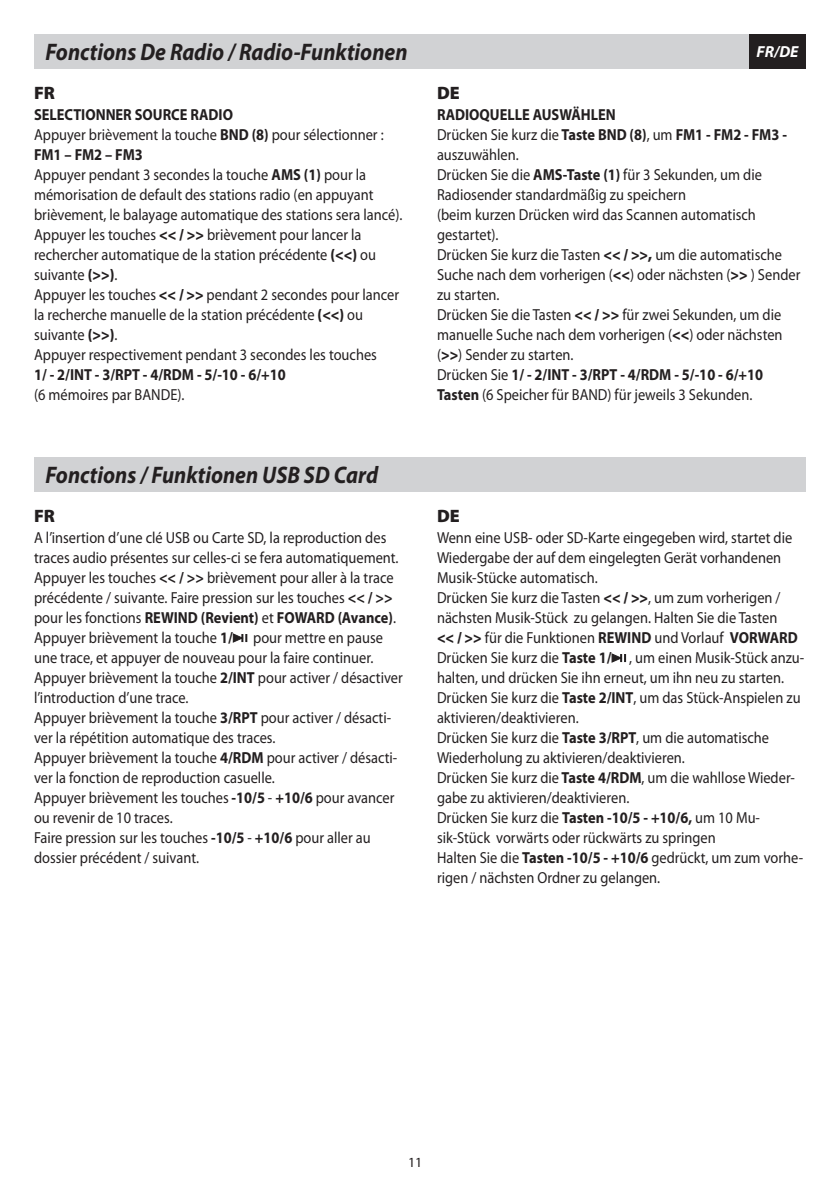
<style>
.page{position:relative;width:840px;height:1191px;background:#fff}
.page>*{position:absolute;margin:0;border:0;box-sizing:border-box;transform-origin:0 0}
.t1{font:italic 700 24px "Myriad Pro";color:#231f20;scale:.9 1}
.t2{font:900 18px "Myriad Pro";color:#231f20}
.t3{font:16px/20px "Myriad Pro";color:#231f20;scale:.9 1}
.t4{font:700 16px "Myriad Pro";color:#231f20;scale:.9 1}
.t5{font:italic 700 16px "Myriad Pro";color:#fff}
.t6{font:14px "Myriad Pro";color:#231f20}
.s1{font-weight:700}
.s2{font-weight:900}
</style>
<div class="page">
<div style="left:34px;top:34px;width:771px;height:34px;background:#d1d2d4"></div>
<div style="left:748px;top:34px;width:57px;height:34px;background:#231f20"></div>
<svg style="left:232px;top:633px;width:15px;height:10px"></svg>
<svg style="left:611px;top:653px;width:14px;height:10px"></svg>
<div style="left:34px;top:457px;width:771px;height:34px;background:#d1d2d4"></div>
<h1 class="t1" style="left:45px;top:36px;width:403px">Fonctions De Radio / Radio-Funktionen</h1>
<p class="t5" style="left:756px;top:41px;width:43px">FR/DE</p>
<p class="t2" style="left:34px;top:81px;width:22px">FR</p>
<p class="t2" style="left:437px;top:81px;width:24px">DE</p>
<p class="t3" style="left:34px;top:105px;width:410px"><span class="s1">SELECTIONNER SOURCE RADIO<br></span>Appuyer brièvement la touche <span class="s1">BND (8)</span> pour sélectionner :<br><span class="s1">FM1 – FM2 – FM3<br></span>Appuyer pendant 3 secondes la touche <span class="s1">AMS (1)</span> pour la mémorisation de default des stations radio (en appuyant brièvement, le balayage automatique des stations sera lancé).<br>Appuyer les touches <span class="s2">&lt;&lt; / &gt;&gt;</span> brièvement pour lancer la rechercher automatique de la station précédente <span class="s2">(&lt;&lt;)</span> ou suivante <span class="s2">(&gt;&gt;)</span>.<br>Appuyer les touches <span class="s2">&lt;&lt; / &gt;&gt;</span> pendant 2 secondes pour lancer la recherche manuelle de la station précédente <span class="s2">(&lt;&lt;)</span> ou suivante <span class="s2">(&gt;&gt;)</span>.<br>Appuyer respectivement pendant 3 secondes les touches</p>
<p class="t4" style="left:34px;top:364px;width:281px">1/ - 2/INT - 3/RPT - 4/RDM - 5/-10 - 6/+10</p>
<p class="t3" style="left:34px;top:385px;width:169px">(6 mémoires par BANDE).</p>
<p class="t3" style="left:437px;top:105px;width:405px"><span class="s1">RADIOQUELLE AUSWÄHLEN<br></span>Drücken Sie kurz die <span class="s1">Taste BND (8)</span>, um <span class="s1">FM1 - FM2 - FM3 - </span>auszuwählen.<br>Drücken Sie die <span class="s1">AMS-Taste (1)</span> für 3 Sekunden, um die Radiosender standardmäßig zu speichern<br>(beim kurzen Drücken wird das Scannen automatisch gestartet).<br>Drücken Sie kurz die Tasten <span class="s2">&lt;&lt; / &gt;&gt;,</span> um die automatische Suche nach dem vorherigen (<span class="s2">&lt;&lt;</span>) oder nächsten (<span class="s2">&gt;&gt;</span> ) Sender zu starten.<br>Drücken Sie die Tasten <span class="s2">&lt;&lt; / &gt;&gt;</span> für zwei Sekunden, um die manuelle Suche nach dem vorherigen (<span class="s2">&lt;&lt;</span>) oder nächsten (<span class="s2">&gt;&gt;</span>) Sender zu starten.<br>Drücken Sie <span class="s1">1/ - 2/INT - 3/RPT - 4/RDM - 5/-10 - 6/+10<br>Tasten</span> (6 Speicher für BAND) für jeweils 3 Sekunden.</p>
<h1 class="t1" style="left:45px;top:459px;width:371px">Fonctions / Funktionen USB SD Card</h1>
<p class="t2" style="left:34px;top:503px;width:22px">FR</p>
<p class="t2" style="left:437px;top:503px;width:24px">DE</p>
<p class="t3" style="left:34px;top:527px;width:406px">A l’insertion d’une clé USB ou Carte SD, la reproduction des traces audio présentes sur celles-ci se fera automatiquement.<br>Appuyer les touches <span class="s1">&lt;&lt; / &gt;&gt;</span> brièvement pour aller à la trace précédente / suivante. Faire pression sur les touches <span class="s1">&lt;&lt; / &gt;&gt; </span>pour les fonctions <span class="s1">REWIND (Revient)</span> et <span class="s1">FOWARD (Avance)</span>.<br>Appuyer brièvement la touche <span class="s1">1/</span></p>
<p class="t3" style="left:34px;top:627px;width:411px;text-indent:219px">pour mettre en pause une trace, et appuyer de nouveau pour la faire continuer.<br>Appuyer brièvement la touche <span class="s1">2/INT</span> pour activer / désactiver l’introduction d’une trace.<br>Appuyer brièvement la touche <span class="s1">3/RPT</span> pour activer / désacti&shy;ver la répétition automatique des traces.<br>Appuyer brièvement la touche <span class="s1">4/RDM</span> pour activer / désacti&shy;ver la fonction de reproduction casuelle.<br>Appuyer brièvement les touches <span class="s1">-10/5</span> - <span class="s1">+10/6</span> pour avancer ou revenir de 10 traces.<br>Faire pression sur les touches <span class="s1">-10/5</span> - <span class="s1">+10/6</span> pour aller au dossier précédent / suivant.</p>
<p class="t3" style="left:437px;top:527px;width:409px">Wenn eine USB- oder SD-Karte eingegeben wird, startet die Wiedergabe der auf dem eingelegten Gerät vorhandenen Musik-Stücke automatisch.<br>Drücken Sie kurz die Tasten <span class="s2">&lt;&lt; / &gt;&gt;</span>, um zum vorherigen / nächsten Musik-Stück zu gelangen. Halten Sie die Tasten<br><span class="s2">&lt;&lt; / &gt;&gt;</span> für die Funktionen <span class="s1">REWIND</span> und Vorlauf <span class="s1">VORWARD </span>Drücken Sie kurz die <span class="s1">Taste 1/</span> , um einen Musik-Stück anzu&shy;halten, und drücken Sie ihn erneut, um ihn neu zu starten.<br>Drücken Sie kurz die <span class="s1">Taste 2/INT</span>, um das Stück-Anspielen zu aktivieren/deaktivieren.<br>Drücken Sie kurz die <span class="s1">Taste 3/RPT</span>, um die automatische Wiederholung zu aktivieren/deaktivieren.<br>Drücken Sie kurz die <span class="s1">Taste 4/RDM</span>, um die wahllose Wieder&shy;gabe zu aktivieren/deaktivieren.<br>Drücken Sie kurz die <span class="s1">Tasten -10/5 - +10/6,</span> um 10 Mu&shy;sik-Stück vorwärts oder rückwärts zu springen<br>Halten Sie die <span class="s1">Tasten -10/5 - +10/6</span> gedrückt, um zum vorhe&shy;rigen / nächsten Ordner zu gelangen.</p>
<p class="t6" style="left:408px;top:1154px;width:16px">11</p>
</div>
